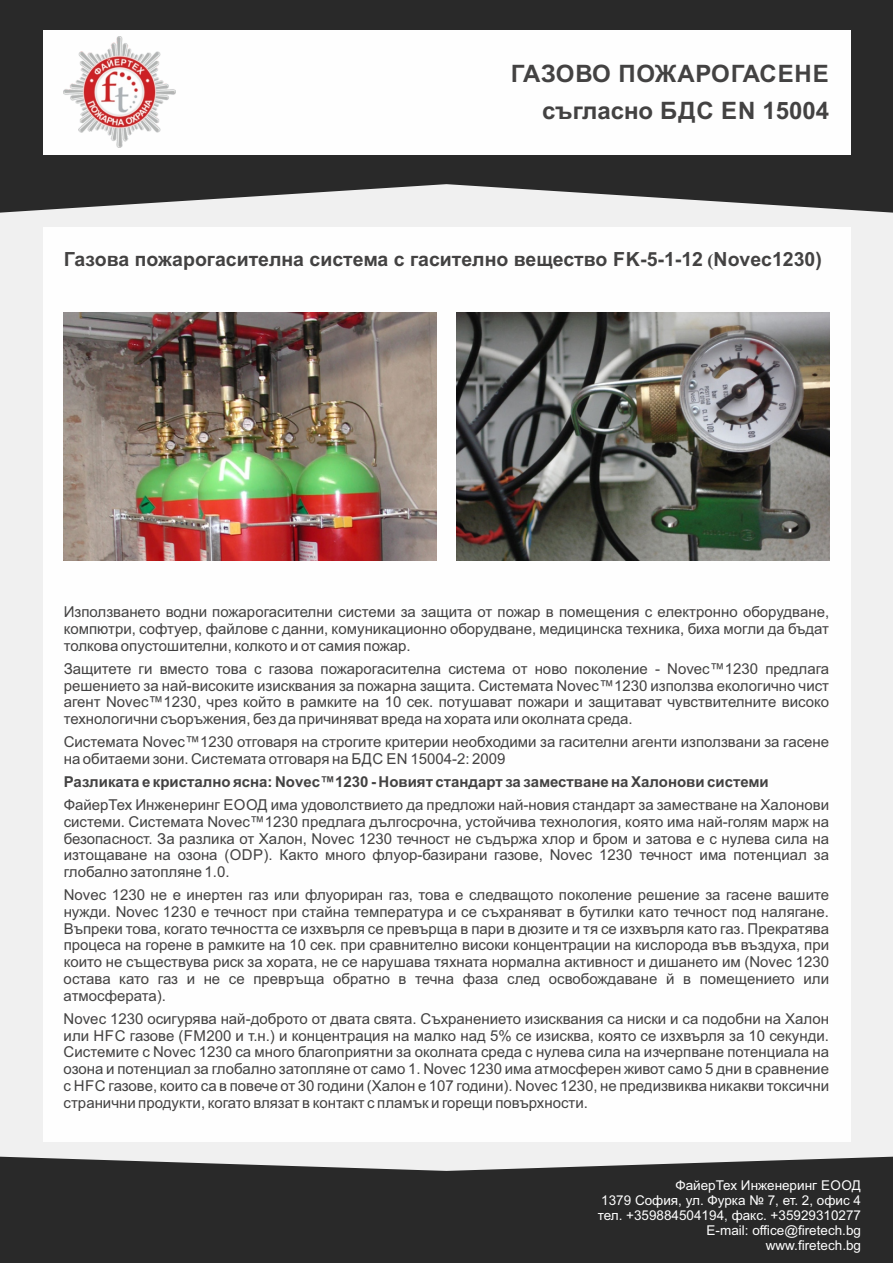
<style>
.page{position:relative;width:893px;height:1263px;background:#f0f0f0}
.page>*{position:absolute;margin:0;border:0;box-sizing:border-box;transform-origin:0 0}
.t1{font:700 24px/36.9px "Arial";color:#434242;text-align:right}
.t2{font:700 19.5px "Arial";color:#434242}
.t3{font:15px/16.8px "Arial";color:#434242;text-align:justify}
.t4{font:700 15px "Arial";color:#434242}
.t5{font:13.5px/15.1px "Arial";color:#fefefe;text-align:right}
.s1{font-family:"Times New Roman";font-size:18px}
</style>
<div class="page">
<svg style="left:0;top:0;width:893px;height:213px;background:#474747"></svg>
<div style="left:43px;top:30px;width:807px;height:124px;background:#fefefe"></div>
<div style="left:43px;top:227px;width:807px;height:915px;background:#fefefe"></div>
<div style="left:0;top:1157px;width:893px;height:106px;background:#292929"></div>
<img style="left:64px;top:36px;width:111px;height:112px">
<img style="left:64px;top:313px;width:372px;height:248px">
<img style="left:457px;top:313px;width:372px;height:248px">
<h1 class="t1" style="left:511px;top:57px;width:320px">ГАЗОВО ПОЖАРОГАСЕНЕ съгласно БДС EN 15004</h1>
<h2 class="t2" style="left:64px;top:252px;width:760px">Газова пожарогасителна система с гасително вещество FK-5-1-12 <span class="s1">(</span>Novec1230)</h2>
<p class="t3" style="left:64px;top:605px;width:767px">Използването водни пожарогасителни системи за защита от пожар в помещения с електронно оборудване, компютри, софтуер, файлове с данни, комуникационно оборудване, медицинска техника, биха могли да бъдат толкова опустошителни, колкото и от самия пожар.</p>
<p class="t3" style="left:64px;top:661px;width:767px">Защитете ги вместо това с газова пожарогасителна система от ново поколение - Novec™1230 предлага решението за най-високите изисквания за пожарна защита. Системата Novec™1230 използва екологично чист агент Novec™1230, чрез който в рамките на 10 сек. потушават пожари и защитават чувствителните високо технологични съоръжения, без да причиняват вреда на хората или околната среда.</p>
<p class="t3" style="left:64px;top:735px;width:767px">Системата Novec™1230 отговаря на строгите критерии необходими за гасителни агенти използвани за гасене на обитаеми зони. Системата отговаря на БДС EN 15004-2: 2009</p>
<p class="t4" style="left:64px;top:776px;width:707px">Разликата е кристално ясна: Novec™1230 - Новият стандарт за заместване на Халонови системи</p>
<p class="t3" style="left:64px;top:798px;width:767px">ФайерТех Инженеринг ЕООД има удоволствието да предложи най-новия стандарт за заместване на Халонови системи. Системата Novec™1230 предлага дългосрочна, устойчива технология, която има най-голям марж на безопасност. За разлика от Халон, Novec 1230 течност не съдържа хлор и бром и затова е с нулева сила на изтощаване на озона (ODP). Както много флуор-базирани газове, Novec 1230 течност има потенциал за глобално затопляне 1.0.</p>
<p class="t3" style="left:64px;top:888px;width:767px">Novec 1230 не е инертен газ или флуориран газ, това е следващото поколение решение за гасене вашите нужди. Novec 1230 е течност при стайна температура и се съхраняват в бутилки като течност под налягане.<br>Въпреки това, когато течността се изхвърля се превърща в пари в дюзите и тя се изхвърля като газ. Прекратява процеса на горене в рамките на 10 сек. при сравнително високи концентрации на кислорода във въздуха, при които не съществува риск за хората, не се нарушава тяхната нормална активност и дишането им (Novec 1230 остава като газ и не се превръща обратно в течна фаза след освобождаване й в помещението или атмосферата).</p>
<p class="t3" style="left:64px;top:1011px;width:767px">Novec 1230 осигурява най-доброто от двата свята. Съхранението изисквания са ниски и са подобни на Халон или HFC газове (FM200 и т.н.) и концентрация на малко над 5% се изисква, която се изхвърля за 10 секунди.<br>Системите с Novec 1230 са много благоприятни за околната среда с нулева сила на изчерпване потенциала на озона и потенциал за глобално затопляне от само 1. Novec 1230 има атмосферен живот само 5 дни в сравнение с HFC газове, които са в повече от 30 години (Халон е 107 години). Novec 1230, не предизвиква никакви токсични странични продукти, когато влязат в контакт с пламък и горещи повърхности.</p>
<p class="t5" style="left:598px;top:1178px;width:265px">ФайерТех Инженеринг ЕООД<br>1379 София, ул. Фурка № 7, ет. 2, офис 4 тел. +359884504194, факс. +35929310277<br>E-mail: office@firetech.bg<br>www.firetech.bg</p>
</div>
